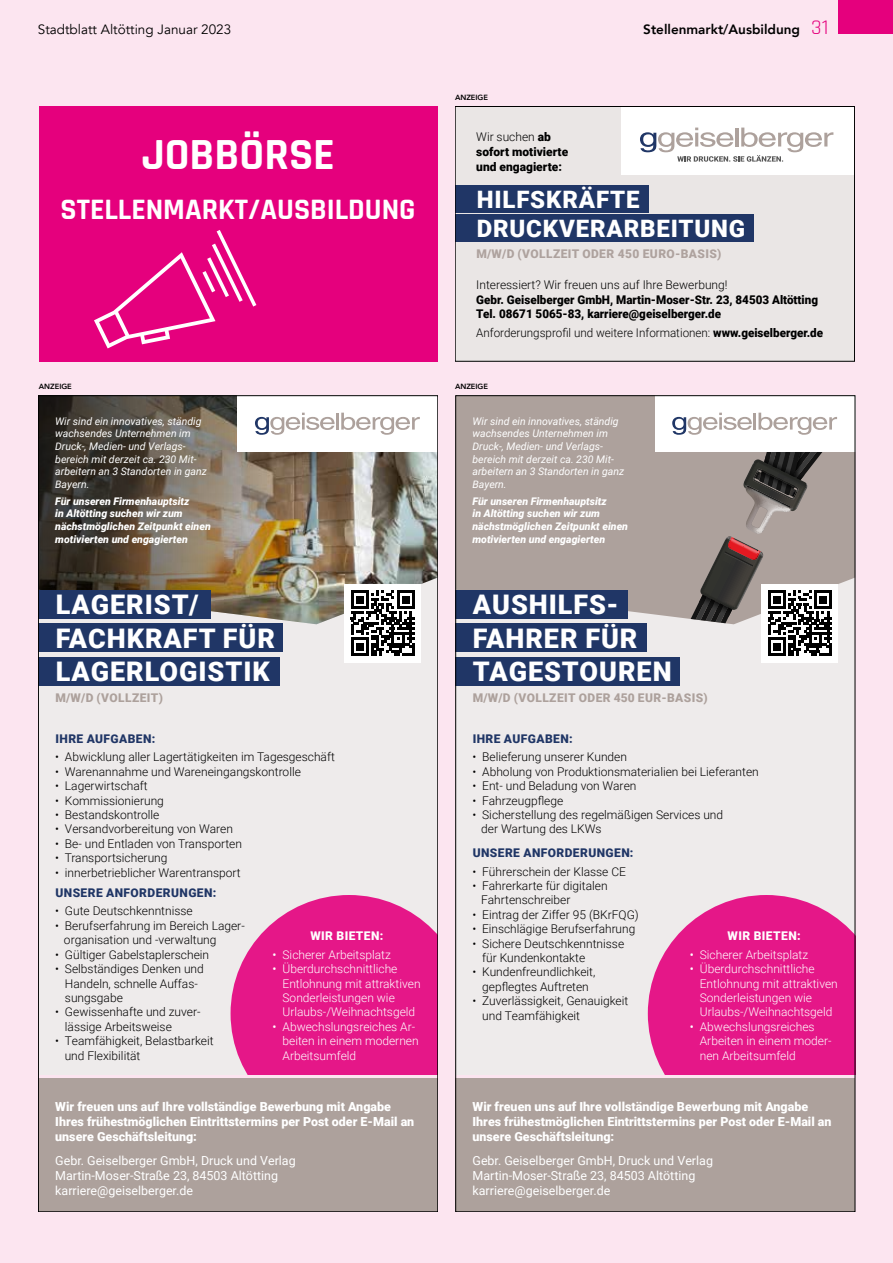
<style>
.page{position:relative;width:893px;height:1263px;background:#fce5f0}
.page>*{position:absolute;margin:0;border:0;box-sizing:border-box;transform-origin:0 0}
.t1{font:700 45px "Rajdhani";color:#fff}
.t2{font:700 30px "Rajdhani";color:#fff}
.t3{font:900 27px/33.5px "Roboto";letter-spacing:.035em;color:#fff}
.t4{font:900 24px/28.8px "Roboto";letter-spacing:.035em;color:#fff}
.t5{font:13.5px "Avenir";color:#000}
.t6{font:800 13.5px "Avenir";color:#000}
.t7{font:900 12.45px/15px "Roboto";color:#fff}
.t8{font:12.45px/15px "Roboto";color:#fff}
.t9{font:300 12px/14.4px "Roboto";color:#000}
.t10{font:300 12px/14.4px "Roboto";color:#fff}
.t11{font:900 12px/15px "Roboto";color:#000}
.t12{font:900 12px "Roboto";letter-spacing:.035em;color:#203666}
.t13{font:900 12px "Roboto";letter-spacing:.035em;color:#ada19c}
.t14{font:900 12px "Roboto";letter-spacing:.035em;color:#aea29e}
.t15{font:900 12px "Roboto";letter-spacing:.035em;color:#fff}
.t16{font:italic 10.5px/12.6px "Roboto";color:#fff}
.t17{font:italic 900 10.5px/12.6px "Roboto";color:#fff}
.t18{font:800 7.5px "Avenir";color:#000}
.s1{font-family:"Rajdhani";font-weight:400;font-size:21px;color:#e5007d}
.s2{font-weight:300}
.s3{font-weight:900}
.s4{font-weight:400}
</style>
<div class="page">
<div style="left:39px;top:106px;width:399px;height:255px;background:#e5007d"></div>
<svg style="left:94px;top:230px;width:162px;height:118px"></svg>
<div style="left:455px;top:106px;width:400px;height:255px;background:#eae6e5"></div>
<div style="left:455px;top:186px;width:193px;height:27px;background:#203666"></div>
<div style="left:455px;top:215px;width:298px;height:27px;background:#203666"></div>
<div style="left:621px;top:106px;width:234px;height:68px;background:#fff"></div>
<svg style="left:640px;top:128px;width:193px;height:34px"></svg>
<div style="left:455px;top:106px;width:400px;height:255px;border:1px solid #000"></div>
<div style="left:38px;top:395px;width:400px;height:680px;background:#eeebeb"></div>
<svg style="left:231px;top:895px;width:205px;height:180px;background:#e62f93"></svg>
<div style="left:38px;top:1079px;width:400px;height:133px;background:#ada19c"></div>
<img style="left:40px;top:397px;width:396px;height:227px">
<div style="left:238px;top:395px;width:200px;height:57px;background:#fff"></div>
<svg style="left:255px;top:413px;width:80px;height:22px"></svg>
<hr style="left:336px;top:413px;width:3px;height:17px;background:#ada19c">
<svg style="left:341px;top:413px;width:79px;height:22px"></svg>
<div style="left:38px;top:623px;width:245px;height:29px;background:#203666"></div>
<div style="left:38px;top:657px;width:241px;height:29px;background:#203666"></div>
<div style="left:38px;top:590px;width:172px;height:29px;background:#203666"></div>
<div style="left:344px;top:584px;width:77px;height:78px;background:#fff"></div>
<svg style="left:351px;top:591px;width:64px;height:65px"></svg>
<div style="left:455px;top:395px;width:400px;height:680px;background:#eeebeb"></div>
<svg style="left:648px;top:895px;width:205px;height:180px;background:#e62f93"></svg>
<div style="left:455px;top:1079px;width:400px;height:133px;background:#ada19c"></div>
<div style="left:457px;top:397px;width:396px;height:220px;background:#ada19c"></div>
<div style="left:655px;top:395px;width:200px;height:57px;background:#fff"></div>
<div style="left:455px;top:623px;width:192px;height:29px;background:#203666"></div>
<div style="left:455px;top:657px;width:225px;height:29px;background:#203666"></div>
<div style="left:455px;top:590px;width:173px;height:29px;background:#203666"></div>
<div style="left:762px;top:584px;width:76px;height:78px;background:#fff"></div>
<svg style="left:672px;top:412px;width:166px;height:244px"></svg>
<div style="left:838px;top:0;width:55px;height:34px;background:#e5007d"></div>
<p class="t5" style="left:38px;top:21px;width:195px">Stadtblatt Altötting Januar 2023</p>
<p class="t6" style="left:643px;top:19px;width:187px">Stellenmarkt/Ausbildung <span class="s1">31</span></p>
<h1 class="t1" style="left:141px;top:128px;width:195px">JOBBÖRSE</h1>
<h2 class="t2" style="left:61px;top:192px;width:356px">STELLENMARKT/AUSBILDUNG</h2>
<p class="t18" style="left:455px;top:92px;width:35px">ANZEIGE</p>
<p class="t11" style="left:476px;top:129px;width:93px"><span class="s2">Wir suchen</span> ab sofort motivierte und engagierte:</p>
<h3 class="t4" style="left:477px;top:184px;width:270px">HILFSKRÄFTE<br>DRUCKVERARBEITUNG</h3>
<p class="t14" style="left:476px;top:245px;width:246px">M/W/D (VOLLZEIT ODER 450 EURO-BASIS)</p>
<p class="t9" style="left:476px;top:277px;width:253px">Interessiert? Wir freuen uns auf Ihre Bewerbung!</p>
<p class="t11" style="left:476px;top:292px;width:343px;line-height:14.4px">Gebr. Geiselberger GmbH, Martin-Moser-Str. 23, 84503 Altötting<br>Tel. 08671 5065-83, karriere@geiselberger.de</p>
<p class="t9" style="left:476px;top:325px;width:348px">Anforderungsprofil und weitere Informationen: <span class="s3">www.geiselberger.de</span></p>
<p class="t18" style="left:39px;top:381px;width:35px">ANZEIGE</p>
<p class="t18" style="left:455px;top:381px;width:35px">ANZEIGE</p>
<p class="t16" style="left:55px;top:414px;width:153px">Wir sind ein innovatives, ständig wachsendes Unternehmen im<br>Druck-, Medien- und Verlags&shy;bereich mit derzeit ca. 230 Mit&shy;arbeitern an 3 Standorten in ganz<br>Bayern.</p>
<p class="t17" style="left:55px;top:494px;width:157px">Für unseren Firmenhauptsitz<br>in Altötting suchen wir zum nächstmöglichen Zeitpunkt einen motivierten und engagierten</p>
<h3 class="t3" style="left:56px;top:587px;width:221px">LAGERIST/<br>FACHKRAFT FÜR<br>LAGERLOGISTIK</h3>
<p class="t13" style="left:55px;top:689px;width:109px">M/W/D (VOLLZEIT)</p>
<p class="t12" style="left:55px;top:730px;width:101px">IHRE AUFGABEN:</p>
<p class="t9" style="left:55px;top:749px;width:281px">• Abwicklung aller Lagertätigkeiten im Tagesgeschäft</p>
<p class="t9" style="left:55px;top:764px;width:247px">• Warenannahme und Wareneingangskontrolle</p>
<p class="t9" style="left:55px;top:778px;width:94px">• Lagerwirtschaft</p>
<p class="t9" style="left:55px;top:792px;width:110px">• Kommissionierung</p>
<p class="t9" style="left:55px;top:807px;width:106px">• Bestandskontrolle</p>
<p class="t9" style="left:55px;top:821px;width:179px">• Versandvorbereitung von Waren</p>
<p class="t9" style="left:55px;top:836px;width:188px">• Be- und Entladen von Transporten</p>
<p class="t9" style="left:55px;top:850px;width:114px">• Transportsicherung</p>
<p class="t9" style="left:55px;top:864px;width:187px">• innerbetrieblicher Warentransport</p>
<p class="t12" style="left:55px;top:884px;width:162px">UNSERE ANFORDERUNGEN:</p>
<p class="t9" style="left:55px;top:903px;width:139px">• Gute Deutschkenntnisse</p>
<p class="t9" style="left:64px;top:918px;width:182px;text-indent:-9px">• Berufserfahrung im Bereich Lager&shy;organisation und -verwaltung</p>
<p class="t9" style="left:55px;top:947px;width:155px">• Gültiger Gabelstaplerschein</p>
<p class="t9" style="left:65px;top:961px;width:140px;text-indent:-10px">• Selbständiges Denken und<br>Handeln, schnelle Auffas&shy;sungsgabe</p>
<p class="t9" style="left:65px;top:1004px;width:137px;text-indent:-10px">• Gewissenhafte und zuver&shy;lässige Arbeitsweise</p>
<p class="t9" style="left:65px;top:1033px;width:150px;text-indent:-9px">• Teamfähigkeit, Belastbarkeit und Flexibilität</p>
<p class="t15" style="left:310px;top:927px;width:74px">WIR BIETEN:</p>
<p class="t10" style="left:273px;top:947px;width:120px"><span class="s4">•</span> Sicherer Arbeitsplatz</p>
<p class="t10" style="left:283px;top:961px;width:140px;text-indent:-10px"><span class="s4">•</span> Überdurchschnittliche<br>Entlohnung mit attraktiven<br>Sonderleistungen wie<br>Urlaubs-/Weihnachtsgeld</p>
<p class="t10" style="left:283px;top:1019px;width:138px;text-indent:-10px"><span class="s4">•</span> Abwechslungsreiches Ar&shy;beiten in einem modernen<br>Arbeitsumfeld</p>
<p class="t7" style="left:55px;top:1098px;width:361px">Wir freuen uns auf Ihre vollständige Bewerbung mit Angabe<br>Ihres frühestmöglichen Eintrittstermins per Post oder E-Mail an unsere Geschäftsleitung:</p>
<p class="t8" style="left:55px;top:1152px;width:242px">Gebr. Geiselberger GmbH, Druck und Verlag<br>Martin-Moser-Straße 23, 84503 Altötting karriere@geiselberger.de</p>
<p class="t16" style="left:472px;top:414px;width:153px">Wir sind ein innovatives, ständig wachsendes Unternehmen im<br>Druck-, Medien- und Verlags&shy;bereich mit derzeit ca. 230 Mit&shy;arbeitern an 3 Standorten in ganz<br>Bayern.</p>
<p class="t17" style="left:472px;top:494px;width:157px">Für unseren Firmenhauptsitz<br>in Altötting suchen wir zum nächstmöglichen Zeitpunkt einen motivierten und engagierten</p>
<h3 class="t3" style="left:473px;top:587px;width:200px">AUSHILFS-<br>FAHRER FÜR<br>TAGESTOUREN</h3>
<p class="t13" style="left:473px;top:689px;width:237px">M/W/D (VOLLZEIT ODER 450 EUR-BASIS)</p>
<p class="t12" style="left:473px;top:730px;width:101px">IHRE AUFGABEN:</p>
<p class="t9" style="left:472px;top:749px;width:156px">• Belieferung unserer Kunden</p>
<p class="t9" style="left:472px;top:764px;width:288px">• Abholung von Produktionsmaterialien bei Lieferanten</p>
<p class="t9" style="left:472px;top:778px;width:165px">• Ent- und Beladung von Waren</p>
<p class="t9" style="left:472px;top:793px;width:92px">• Fahrzeugpflege</p>
<p class="t9" style="left:481px;top:807px;width:243px;text-indent:-9px">• Sicherstellung des regelmäßigen Services und der Wartung des LKWs</p>
<p class="t12" style="left:473px;top:844px;width:162px">UNSERE ANFORDERUNGEN:</p>
<p class="t9" style="left:472px;top:864px;width:155px">• Führerschein der Klasse CE</p>
<p class="t9" style="left:481px;top:878px;width:128px;text-indent:-9px">• Fahrerkarte für digitalen<br>Fahrtenschreiber</p>
<p class="t9" style="left:472px;top:907px;width:168px">• Eintrag der Ziffer 95 (BKrFQG)</p>
<p class="t9" style="left:472px;top:921px;width:164px">• Einschlägige Berufserfahrung</p>
<p class="t9" style="left:482px;top:936px;width:143px;text-indent:-10px">• Sichere Deutschkenntnisse für Kundenkontakte</p>
<p class="t9" style="left:472px;top:964px;width:124px;text-align:center">• Kundenfreundlichkeit, gepflegtes Auftreten</p>
<p class="t9" style="left:482px;top:993px;width:148px;text-indent:-10px">• Zuverlässigkeit, Genauigkeit und Teamfähigkeit</p>
<p class="t15" style="left:728px;top:927px;width:74px">WIR BIETEN:</p>
<p class="t10" style="left:690px;top:947px;width:120px"><span class="s4">•</span> Sicherer Arbeitsplatz</p>
<p class="t10" style="left:700px;top:961px;width:140px;text-indent:-10px"><span class="s4">•</span> Überdurchschnittliche<br>Entlohnung mit attraktiven<br>Sonderleistungen wie<br>Urlaubs-/Weihnachtsgeld</p>
<p class="t10" style="left:700px;top:1019px;width:133px;text-indent:-10px"><span class="s4">•</span> Abwechslungsreiches<br>Arbeiten in einem moder&shy;nen Arbeitsumfeld</p>
<p class="t7" style="left:472px;top:1098px;width:361px">Wir freuen uns auf Ihre vollständige Bewerbung mit Angabe<br>Ihres frühestmöglichen Eintrittstermins per Post oder E-Mail an unsere Geschäftsleitung:</p>
<p class="t8" style="left:472px;top:1152px;width:242px">Gebr. Geiselberger GmbH, Druck und Verlag<br>Martin-Moser-Straße 23, 84503 Altötting karriere@geiselberger.de</p>
</div>
